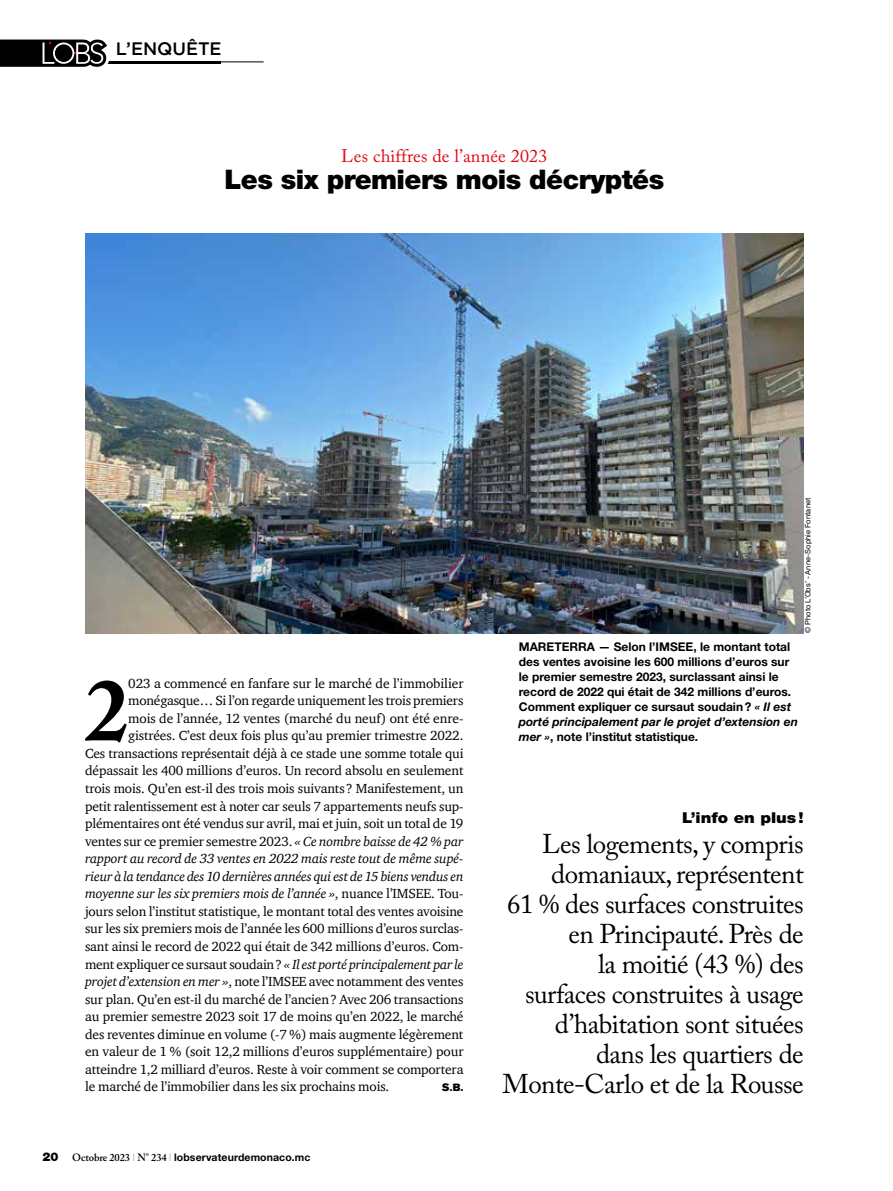
<style>
.page{position:relative;width:893px;height:1191px;background:#fff}
.page>*{position:absolute;margin:0;border:0;box-sizing:border-box;transform-origin:0 0}
.t1{font:700 87.6px "Adobe Caslon Pro";color:#000}
.t2{font:27px/30px "Adobe Caslon Pro";letter-spacing:-.02em;color:#000;text-align:right}
.t3{font:900 27px "Helvetica Neue LT Std";letter-spacing:-.02em;color:#000}
.t4{font:18px "Adobe Caslon Pro";letter-spacing:.01em;color:#e30613}
.t5{font:500 18px "Gotham";letter-spacing:-.005em;color:#000}
.t6{font:900 15px "Helvetica Neue LT Std";color:#000;scale:1.1 1}
.t7{font:13.5px "Charter ITC";letter-spacing:-.01em;color:#000}
.t8{font:italic 13.5px "Charter ITC";letter-spacing:-.01em;color:#000}
.t9{font:700 12px/15px "Helvetica Neue LT Std";color:#000}
.t10{font:700 10.5px "Helvetica Neue LT Std";letter-spacing:.01em;color:#000}
.t11{font:10.5px "Akzidenz Grotesk BE Super";color:#000}
.t12{font:7.5px "Helvetica Neue LT Std";letter-spacing:.01em;color:#000}
.s1{font-style:italic}
.s2{font-style:normal}
.s3{font-weight:900;font-size:12px}
.s4{font-family:"Adobe Caslon Pro";font-weight:600}
.s5{font-weight:200}
</style>
<div class="page">
<hr style="left:43px;top:62px;width:221px;height:1px;background:#000">
<hr style="left:43px;top:62px;width:178px;height:2px;background:#000">
<svg style="left:0;top:39px;width:113px;height:28px;background:#393839"></svg>
<img style="left:85px;top:234px;width:719px;height:400px">
<h3 class="t5" style="left:116px;top:39px;width:107px">L’ENQUÊTE</h3>
<h3 class="t4" style="left:341px;top:145px;width:208px">Les chiffres de l’année 2023</h3>
<h2 class="t3" style="left:224px;top:163px;width:441px">Les six premiers mois décryptés</h2>
<p class="t12" style="left:803px;top:632px;width:136px;rotate:-90deg">© Photo L’Obs’ - Anne-Sophie Fontanet</p>
<h1 class="t1" style="left:85px;top:659px;width:45px">2</h1>
<p class="t7" style="left:128px;top:674px;width:337px">023 a commencé en fanfare sur le marché de l’immobilier</p>
<p class="t7" style="left:128px;top:692px;width:337px">monégasque… Si l’on regarde uniquement les trois premiers</p>
<p class="t7" style="left:128px;top:709px;width:337px">mois de l’année, 12 ventes (marché du neuf) ont été enre-</p>
<p class="t7" style="left:128px;top:727px;width:337px">gistrées. C’est deux fois plus qu’au premier trimestre 2022.</p>
<p class="t7" style="left:85px;top:745px;width:380px">Ces transactions représentait déjà à ce stade une somme totale qui</p>
<p class="t7" style="left:85px;top:762px;width:380px">dépassait les 400 millions d’euros. Un record absolu en seulement</p>
<p class="t7" style="left:85px;top:780px;width:380px">trois mois. Qu’en est-il des trois mois suivants? Manifestement, un</p>
<p class="t7" style="left:85px;top:797px;width:380px">petit ralentissement est à noter car seuls 7 appartements neufs sup-</p>
<p class="t7" style="left:85px;top:815px;width:380px">plémentaires ont été vendus sur avril, mai et juin, soit un total de 19</p>
<p class="t7" style="left:85px;top:832px;width:380px">ventes sur ce premier semestre 2023. <span class="s1">« Ce nombre baisse de 42 % par</span></p>
<p class="t8" style="left:85px;top:850px;width:380px">rapport au record de 33 ventes en 2022 mais reste tout de même supé-</p>
<p class="t8" style="left:85px;top:868px;width:380px">rieur à la tendance des 10 dernières années qui est de 15 biens vendus en</p>
<p class="t8" style="left:85px;top:885px;width:380px">moyenne sur les six premiers mois de l’année »<span class="s2">, nuance l’IMSEE. Tou-</span></p>
<p class="t7" style="left:85px;top:903px;width:380px">jours selon l’institut statistique, le montant total des ventes avoisine</p>
<p class="t7" style="left:85px;top:920px;width:380px">sur les six premiers mois de l’année les 600 millions d’euros surclas-</p>
<p class="t7" style="left:85px;top:938px;width:380px">sant ainsi le record de 2022 qui était de 342 millions d’euros. Com-</p>
<p class="t7" style="left:85px;top:955px;width:380px">ment expliquer ce sursaut soudain? <span class="s1">« Il est porté principalement par le</span></p>
<p class="t7" style="left:85px;top:973px;width:380px"><span class="s1">projet d’extension en mer »</span>, note l’IMSEE avec notamment des ventes</p>
<p class="t7" style="left:85px;top:990px;width:380px">sur plan. Qu’en est-il du marché de l’ancien? Avec 206 transactions</p>
<p class="t7" style="left:85px;top:1008px;width:380px">au premier semestre 2023 soit 17 de moins qu’en 2022, le marché</p>
<p class="t7" style="left:85px;top:1025px;width:380px">des reventes diminue en volume (-7 %) mais augmente légèrement</p>
<p class="t7" style="left:85px;top:1043px;width:380px">en valeur de 1 % (soit 12,2 millions d’euros supplémentaire) pour</p>
<p class="t7" style="left:85px;top:1060px;width:380px">atteindre 1,2 milliard d’euros. Reste à voir comment se comportera</p>
<p class="t7" style="left:85px;top:1078px;width:306px">le marché de l’immobilier dans les six prochains mois.</p>
<p class="t11" style="left:442px;top:1081px;width:23px">S.B.</p>
<p class="t10" style="left:43px;top:1151px;width:270px"><span class="s3">20</span> <span class="s4">Octobre 2023</span> <span class="s5">I</span> <span class="s4">N° 234</span> <span class="s5">I</span> lobservateurdemonaco.mc</p>
<p class="t9" style="left:519px;top:639px;width:281px">MARETERRA — Selon l’IMSEE, le montant total des ventes avoisine les 600 millions d’euros sur le premier semestre 2023, surclassant ainsi le record de 2022 qui était de 342 millions d’euros.<br>Comment expliquer ce sursaut soudain? <span class="s1">« Il est porté principalement par le projet d’extension en mer »</span>, note l’institut statistique.</p>
<p class="t6" style="left:682px;top:808px;width:112px">L’info en plus!</p>
<h2 class="t2" style="left:502px;top:828px;width:303px">Les logements, y compris domaniaux, représentent<br>61 % des surfaces construites en Principauté. Près de<br>la moitié (43 %) des<br>surfaces construites à usage d’habitation sont situées dans les quartiers de<br>Monte-Carlo et de la Rousse</h2>
</div>
